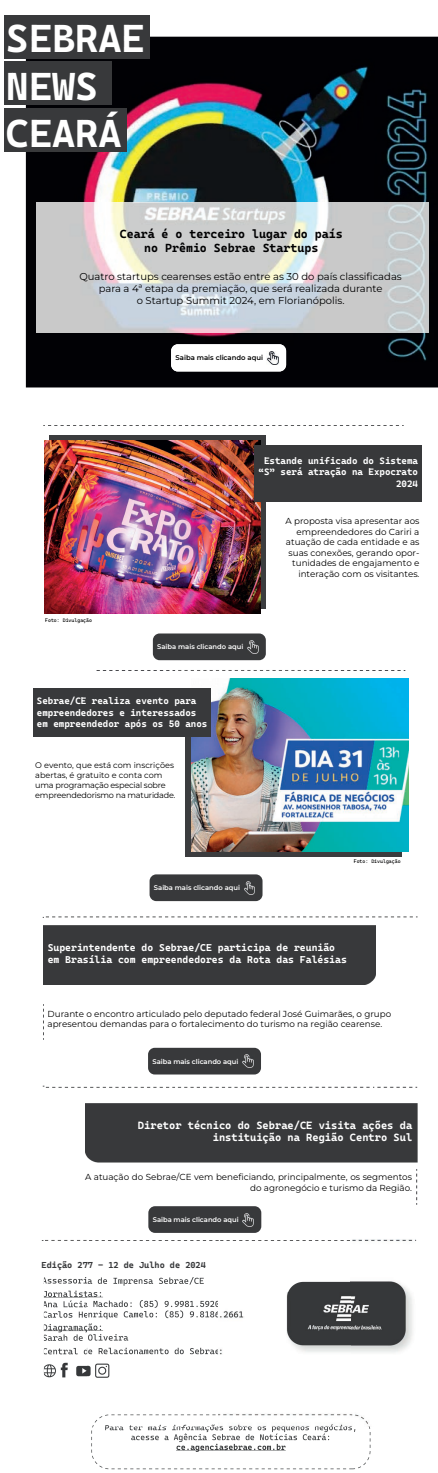
<style>
.page{position:relative;width:438px;height:1473px;background:#fff}
.page>*{position:absolute;margin:0;border:0;box-sizing:border-box;transform-origin:0 0}
.t1{font:39.38px/47.2px "Cascadia Code";color:#fff}
.t2{font:11.88px/14.2px "Cascadia Code";color:#000001;text-align:center}
.t3{font:10.62px/12.8px "Cascadia Code";color:#fff;text-align:right}
.t4{font:10px/12px "Montserrat";color:#000001;text-align:center}
.t5{font:10px/12px "Cascadia Code";color:#fff}
.t6{font:9.38px/11.2px "Cascadia Code";color:#fff;text-align:right}
.t7{font:8.75px/10.5px "Montserrat";color:#000001;text-align:right}
.t8{font:8.75px "Cascadia Code";color:#37383a}
.t9{font:8.12px/9.8px "Montserrat";letter-spacing:-.025em;color:#000001}
.t10{font:600 6.88px "Montserrat";color:#000001}
.t11{font:600 6.75px "Montserrat";color:#fff}
.t12{font:5px "Cascadia Mono";color:#000001}
</style>
<div class="page">
<hr style="left:437px;top:37px;width:1px;height:350px;background:#010105">
<img style="left:149px;top:15px;width:266px;height:22px">
<img style="left:4px;top:59px;width:22px;height:47px">
<img style="left:25px;top:154px;width:19px;height:1220px">
<img style="left:44px;top:387px;width:393px;height:546px">
<img style="left:373px;top:933px;width:45px;height:179px">
<img style="left:44px;top:984px;width:131px;height:104px">
<img style="left:175px;top:984px;width:195px;height:104px">
<img style="left:44px;top:1240px;width:44px;height:138px">
<img style="left:415px;top:1112px;width:3px;height:129px">
<img style="left:88px;top:1162px;width:327px;height:308px">
<div style="left:89px;top:381px;width:14px;height:7px;background:#828284"></div>
<img style="left:26px;top:37px;width:411px;height:350px">
<div style="left:50px;top:435px;width:216px;height:173px;background:#3b3c3e"></div>
<img style="left:36px;top:203px;width:392px;height:129px">
<div style="left:43px;top:925px;width:332px;height:59px;background:#38393b"></div>
<div style="left:85px;top:1103px;width:332px;height:59px;background:#38393b"></div>
<div style="left:42px;top:1254px;width:173px;height:18px;background:#fff"></div>
<svg style="left:185px;top:736px;width:216px;height:120px;background:#40484a"></svg>
<div style="left:4px;top:62px;width:107px;height:43px;background:#38393b"></div>
<div style="left:4px;top:15px;width:145px;height:44px;background:#38393b"></div>
<div style="left:4px;top:108px;width:122px;height:44px;background:#38393b"></div>
<img style="left:192px;top:678px;width:216px;height:173px">
<img style="left:45px;top:440px;width:216px;height:173px">
<div style="left:254px;top:445px;width:168px;height:56px;background:#38393b"></div>
<div style="left:34px;top:688px;width:177px;height:48px;background:#38393b"></div>
<div style="left:153px;top:633px;width:113px;height:27px;background:#38393b;border-radius:7px"></div>
<svg style="left:247px;top:640px;width:12px;height:13px"></svg>
<div style="left:171px;top:344px;width:115px;height:27px;background:#fff;border-radius:7px"></div>
<img style="left:266px;top:351px;width:13px;height:14px">
<div style="left:149px;top:874px;width:113px;height:27px;background:#38393b;border-radius:7px"></div>
<svg style="left:244px;top:881px;width:11px;height:13px"></svg>
<div style="left:148px;top:1047px;width:113px;height:27px;background:#38393b;border-radius:7px"></div>
<svg style="left:242px;top:1054px;width:12px;height:13px"></svg>
<div style="left:148px;top:1205px;width:113px;height:27px;background:#38393b;border-radius:7px"></div>
<svg style="left:242px;top:1213px;width:12px;height:12px"></svg>
<h1 class="t1" style="left:6px;top:16px;width:140px">SEBRAE<br>NEWS<br>CEARÁ</h1>
<h2 class="t2" style="left:120px;top:227px;width:224px">Ceará é o terceiro lugar do país no Prêmio Sebrae Startups</h2>
<p class="t4" style="left:79px;top:270px;width:324px">Quatro startups cearenses estão entre as 30 do país classificadas para a 4ª etapa da premiação, que será realizada durante<br>o Startup Summit 2024, em Florianópolis.</p>
<p class="t10" style="left:175px;top:353px;width:89px">Saiba mais clicando aqui</p>
<p class="t6" style="left:258px;top:455px;width:161px">Estande unificado do Sistema “S” será atração na Expocrato<br>2024</p>
<p class="t12" style="left:45px;top:616px;width:48px">Foto: Divulgação</p>
<p class="t11" style="left:157px;top:642px;width:87px">Saiba mais clicando aqui</p>
<p class="t6" style="left:37px;top:694px;width:172px;line-height:11.9px;text-align:left">Sebrae/CE realiza evento para empreendedores e interessados em empreendedor após os 50 anos</p>
<p class="t9" style="left:35px;top:760px;width:142px">O evento, que está com inscrições abertas, é gratuito e conta com uma programação especial sobre empreendedorismo na maturidade.</p>
<p class="t11" style="left:154px;top:883px;width:87px">Saiba mais clicando aqui</p>
<p class="t7" style="left:285px;top:515px;width:135px">A proposta visa apresentar aos empreendedores do Cariri a atuação de cada entidade e as suas conexões, gerando opor&shy;tunidades de engajamento e interação com os visitantes.</p>
<p class="t12" style="left:353px;top:856px;width:48px">Foto: Divulgação</p>
<p class="t5" style="left:48px;top:941px;width:300px">Superintendente do Sebrae/CE participa de reunião em Brasília com empreendedores da Rota das Falésias</p>
<p class="t7" style="left:47px;top:1008px;width:345px;text-align:left">Durante o encontro articulado pelo deputado federal José Guimarães, o grupo apresentou demandas para o fortalecimento do turismo na região cearense.</p>
<p class="t11" style="left:152px;top:1056px;width:87px">Saiba mais clicando aqui</p>
<p class="t3" style="left:138px;top:1118px;width:275px">Diretor técnico do Sebrae/CE visita ações da instituição na Região Centro Sul</p>
<p class="t7" style="left:85px;top:1171px;width:328px">A atuação do Sebrae/CE vem beneficiando, principalmente, os segmentos do agronegócio e turismo da Região.</p>
<p class="t11" style="left:153px;top:1214px;width:87px">Saiba mais clicando aqui</p>
<p class="t8" style="left:42px;top:1257px;width:166px">Edição 277 - 12 de Julho de 2024</p>
</div>
